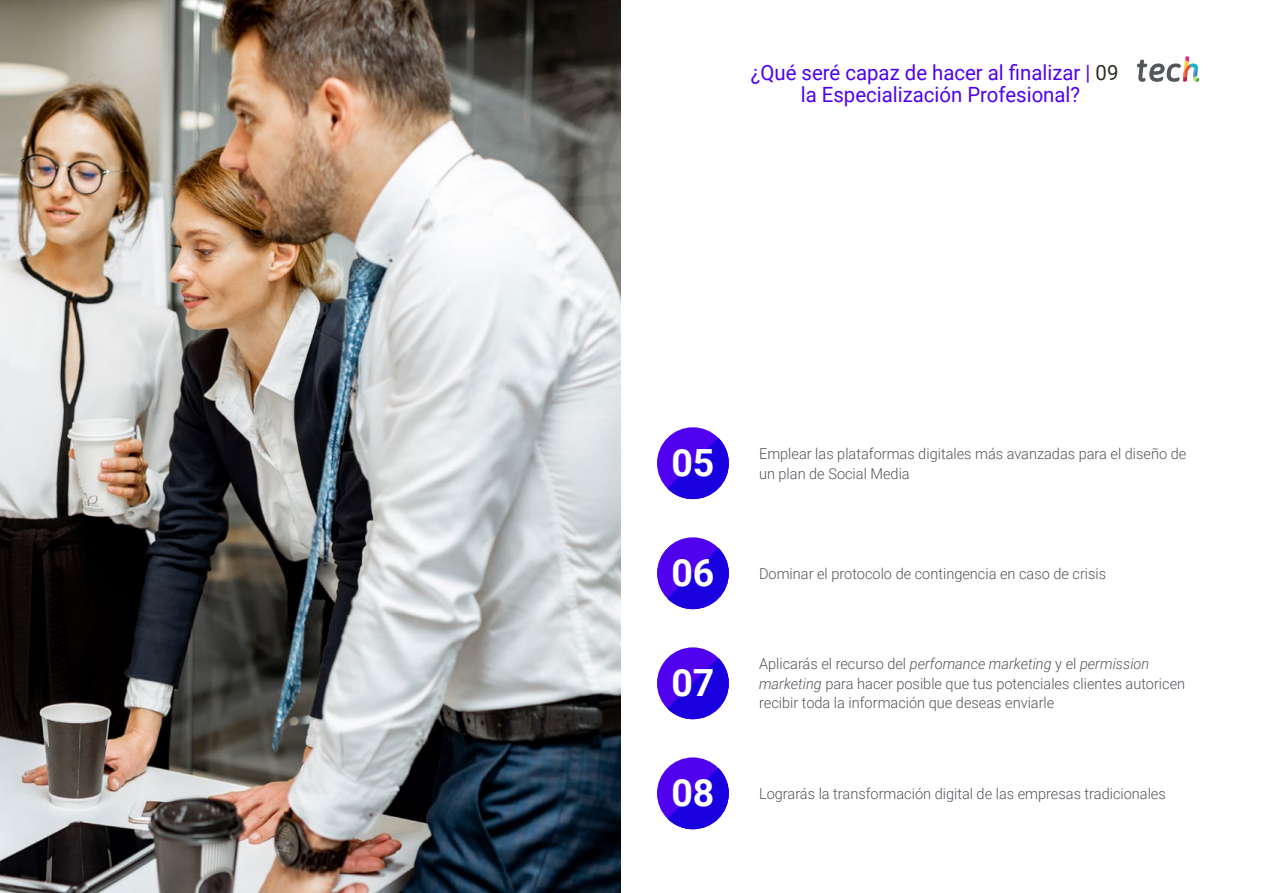
<style>
.page{position:relative;width:1263px;height:893px;background:#fff}
.page>*{position:absolute;margin:0;border:0;box-sizing:border-box;transform-origin:0 0}
.t1{font:700 37.5px "Roboto";color:#fff}
.t2{font:21px/22.5px "Roboto";color:#5002ee;text-align:center}
.t3{font:300 15px/19.5px "Roboto";color:#52555b}
.s1{color:#312e20}
.s2{font-style:italic}
</style>
<div class="page">
<img style="left:0;top:0;width:621px;height:893px">
<svg style="left:1137px;top:56px;width:62px;height:26px"></svg>
<div style="left:657px;top:537px;width:72px;height:72px;background:#5002ee;border-radius:50%"></div>
<svg style="left:667px;top:548px;width:62px;height:61px"></svg>
<div style="left:657px;top:757px;width:72px;height:72px;background:#5002ee;border-radius:50%"></div>
<svg style="left:667px;top:768px;width:62px;height:61px"></svg>
<div style="left:657px;top:647px;width:72px;height:72px;background:#5002ee;border-radius:50%"></div>
<svg style="left:667px;top:658px;width:62px;height:61px"></svg>
<div style="left:657px;top:427px;width:72px;height:72px;background:#5002ee;border-radius:50%"></div>
<svg style="left:667px;top:438px;width:62px;height:61px"></svg>
<h2 class="t2" style="left:751px;top:60px;width:369px">¿Qué seré capaz de hacer al finalizar | <span class="s1">09 </span>la Especialización Profesional?</h2>
<h1 class="t1" style="left:671px;top:436px;width:45px">05</h1>
<p class="t3" style="left:759px;top:443px;width:429px">Emplear las plataformas digitales más avanzadas para el diseño de</p>
<p class="t3" style="left:759px;top:463px;width:152px">un plan de Social Media</p>
<h1 class="t1" style="left:671px;top:546px;width:45px">06</h1>
<p class="t3" style="left:759px;top:563px;width:349px">Dominar el protocolo de contingencia en caso de crisis</p>
<h1 class="t1" style="left:671px;top:656px;width:45px">07</h1>
<p class="t3" style="left:759px;top:654px;width:428px">Aplicarás el recurso del <span class="s2">perfomance marketing</span> y el <span class="s2">permission marketing</span> para hacer posible que tus potenciales clientes autoricen recibir toda la información que deseas enviarle</p>
<h1 class="t1" style="left:671px;top:766px;width:45px">08</h1>
<p class="t3" style="left:759px;top:783px;width:408px">Lograrás la transformación digital de las empresas tradicionales</p>
</div>
